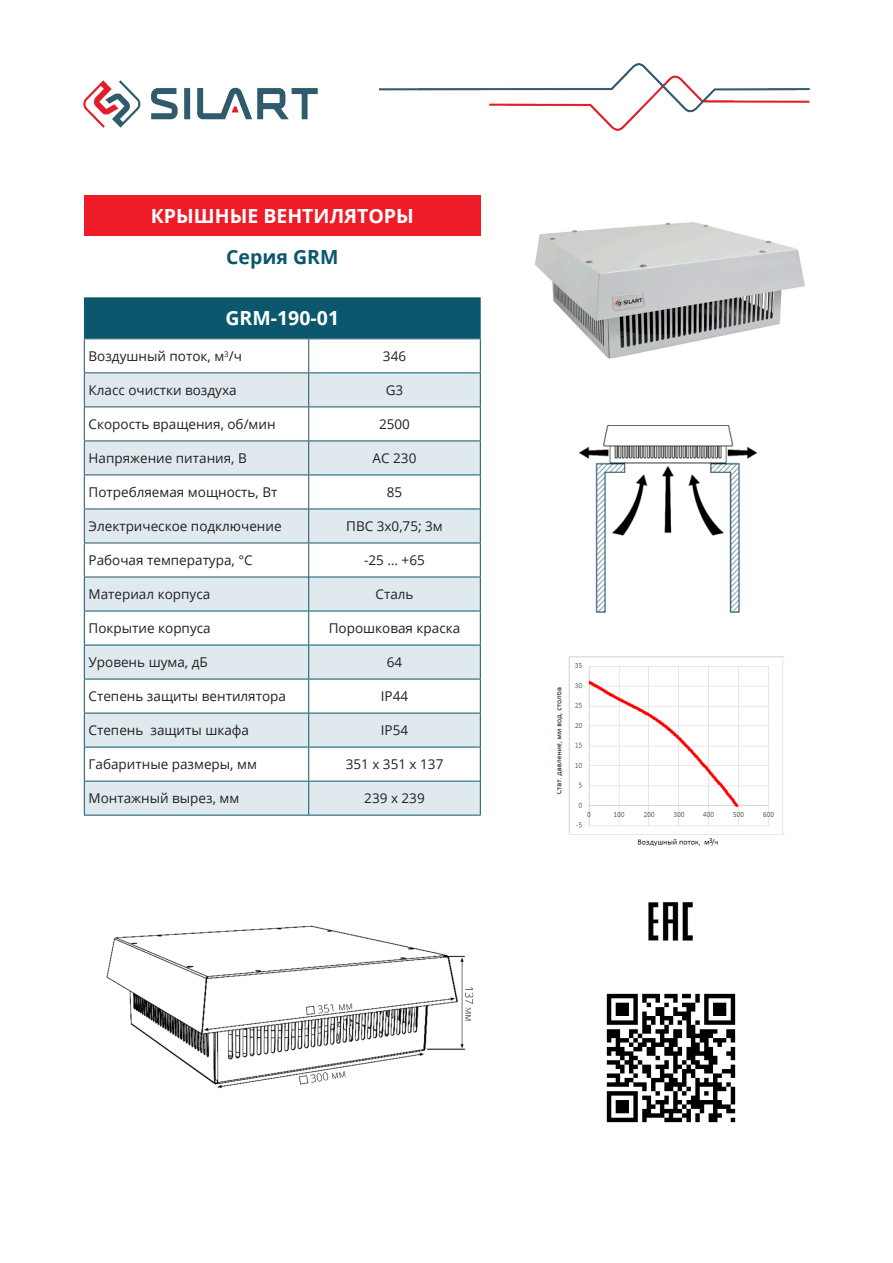
<style>
.page{position:relative;width:893px;height:1263px;background:#fff}
.page>*{position:absolute;margin:0;border:0;box-sizing:border-box;transform-origin:0 0}
.t1{font:700 19.5px "Open Sans";color:#fff}
.t2{font:700 19.5px "Open Sans";color:#0b576d}
.t3{font:13.5px "Open Sans";color:#231f20}
</style>
<div class="page">
<img style="left:84px;top:64px;width:725px;height:66px">
<div style="left:84px;top:196px;width:397px;height:40px;background:#ee1c28"></div>
<div style="left:85px;top:298px;width:395px;height:40px;background:#0b576d"></div>
<div style="left:84px;top:297px;width:397px;height:41px;border:2px solid #0b576d"></div>
<svg style="left:85px;top:373px;width:395px;height:442px;fill:#e0e9ee"></svg>
<hr style="left:84px;top:338px;width:225px;height:1px;background:#245363">
<hr style="left:84px;top:339px;width:1px;height:33px;background:#245363">
<hr style="left:308px;top:339px;width:1px;height:33px;background:#245363">
<hr style="left:84px;top:372px;width:225px;height:1px;background:#245363">
<hr style="left:84px;top:373px;width:1px;height:33px;background:#245363">
<hr style="left:308px;top:373px;width:1px;height:33px;background:#245363">
<hr style="left:84px;top:406px;width:225px;height:1px;background:#245363">
<hr style="left:84px;top:407px;width:1px;height:33px;background:#245363">
<hr style="left:308px;top:407px;width:1px;height:33px;background:#245363">
<hr style="left:84px;top:440px;width:225px;height:1px;background:#245363">
<hr style="left:84px;top:441px;width:1px;height:34px;background:#245363">
<hr style="left:308px;top:441px;width:1px;height:34px;background:#245363">
<hr style="left:84px;top:475px;width:225px;height:1px;background:#245363">
<hr style="left:84px;top:475px;width:1px;height:34px;background:#245363">
<hr style="left:308px;top:475px;width:1px;height:34px;background:#245363">
<hr style="left:84px;top:509px;width:225px;height:1px;background:#245363">
<hr style="left:84px;top:509px;width:1px;height:34px;background:#245363">
<hr style="left:308px;top:509px;width:1px;height:34px;background:#245363">
<hr style="left:84px;top:543px;width:225px;height:1px;background:#245363">
<hr style="left:84px;top:543px;width:1px;height:34px;background:#245363">
<hr style="left:308px;top:543px;width:1px;height:34px;background:#245363">
<hr style="left:84px;top:577px;width:225px;height:1px;background:#245363">
<hr style="left:309px;top:338px;width:172px;height:1px;background:#0b576d">
<hr style="left:480px;top:339px;width:1px;height:33px;background:#0b576d">
<hr style="left:309px;top:372px;width:172px;height:1px;background:#0b576d">
<hr style="left:480px;top:373px;width:1px;height:33px;background:#0b576d">
<hr style="left:309px;top:406px;width:172px;height:1px;background:#0b576d">
<hr style="left:480px;top:407px;width:1px;height:33px;background:#0b576d">
<hr style="left:309px;top:440px;width:172px;height:1px;background:#0b576d">
<hr style="left:480px;top:441px;width:1px;height:34px;background:#0b576d">
<hr style="left:309px;top:475px;width:172px;height:1px;background:#0b576d">
<hr style="left:480px;top:475px;width:1px;height:34px;background:#0b576d">
<hr style="left:309px;top:509px;width:172px;height:1px;background:#0b576d">
<hr style="left:480px;top:509px;width:1px;height:34px;background:#0b576d">
<hr style="left:309px;top:543px;width:172px;height:1px;background:#0b576d">
<hr style="left:480px;top:543px;width:1px;height:34px;background:#0b576d">
<hr style="left:84px;top:577px;width:1px;height:34px;background:#0b576d">
<hr style="left:308px;top:577px;width:173px;height:1px;background:#0b576d">
<hr style="left:308px;top:577px;width:1px;height:34px;background:#0b576d">
<hr style="left:480px;top:577px;width:1px;height:34px;background:#0b576d">
<hr style="left:84px;top:611px;width:225px;height:1px;background:#0b576d">
<hr style="left:84px;top:611px;width:1px;height:34px;background:#0b576d">
<hr style="left:309px;top:611px;width:172px;height:1px;background:#0b576d">
<hr style="left:308px;top:611px;width:1px;height:34px;background:#0b576d">
<hr style="left:480px;top:611px;width:1px;height:34px;background:#0b576d">
<hr style="left:84px;top:645px;width:225px;height:1px;background:#0b576d">
<hr style="left:84px;top:645px;width:1px;height:34px;background:#0b576d">
<hr style="left:309px;top:645px;width:172px;height:1px;background:#0b576d">
<hr style="left:308px;top:645px;width:1px;height:34px;background:#0b576d">
<hr style="left:480px;top:645px;width:1px;height:34px;background:#0b576d">
<hr style="left:84px;top:679px;width:225px;height:1px;background:#0b576d">
<hr style="left:84px;top:679px;width:1px;height:34px;background:#0b576d">
<hr style="left:309px;top:679px;width:172px;height:1px;background:#0b576d">
<hr style="left:308px;top:679px;width:1px;height:34px;background:#0b576d">
<hr style="left:480px;top:679px;width:1px;height:34px;background:#0b576d">
<hr style="left:84px;top:713px;width:225px;height:1px;background:#0b576d">
<hr style="left:84px;top:713px;width:1px;height:34px;background:#0b576d">
<hr style="left:309px;top:713px;width:172px;height:1px;background:#0b576d">
<hr style="left:308px;top:713px;width:1px;height:34px;background:#0b576d">
<hr style="left:480px;top:713px;width:1px;height:34px;background:#0b576d">
<hr style="left:84px;top:747px;width:225px;height:1px;background:#0b576d">
<hr style="left:84px;top:747px;width:1px;height:34px;background:#0b576d">
<hr style="left:309px;top:747px;width:172px;height:1px;background:#0b576d">
<hr style="left:308px;top:747px;width:1px;height:34px;background:#0b576d">
<hr style="left:480px;top:747px;width:1px;height:34px;background:#0b576d">
<hr style="left:84px;top:781px;width:225px;height:1px;background:#0b576d">
<hr style="left:84px;top:781px;width:1px;height:34px;background:#0b576d">
<hr style="left:309px;top:781px;width:172px;height:1px;background:#0b576d">
<hr style="left:308px;top:781px;width:1px;height:34px;background:#0b576d">
<hr style="left:480px;top:781px;width:1px;height:34px;background:#0b576d">
<hr style="left:84px;top:815px;width:225px;height:1px;background:#0b576d">
<hr style="left:309px;top:815px;width:172px;height:1px;background:#0b576d">
<img style="left:557px;top:656px;width:227px;height:190px">
<img style="left:535px;top:222px;width:270px;height:137px">
<img style="left:606px;top:993px;width:130px;height:130px">
<img style="left:106px;top:925px;width:368px;height:163px">
<img style="left:648px;top:902px;width:45px;height:39px">
<img style="left:579px;top:425px;width:179px;height:188px">
<p class="t1" style="left:151px;top:202px;width:265px">КРЫШНЫЕ ВЕНТИЛЯТОРЫ</p>
<p class="t2" style="left:226px;top:243px;width:114px">Серия GRM</p>
<p class="t1" style="left:226px;top:304px;width:115px">GRM-190-01</p>
<p class="t3" style="left:89px;top:347px;width:155px">Воздушный поток, м<sup>3</sup>/ч</p>
<p class="t3" style="left:383px;top:347px;width:25px">346</p>
<p class="t3" style="left:89px;top:381px;width:150px">Класс очистки воздуха</p>
<p class="t3" style="left:386px;top:381px;width:19px">G3</p>
<p class="t3" style="left:89px;top:415px;width:189px">Скорость вращения, об/мин</p>
<p class="t3" style="left:379px;top:415px;width:32px">2500</p>
<p class="t3" style="left:89px;top:449px;width:160px">Напряжение питания, В</p>
<p class="t3" style="left:373px;top:449px;width:45px">AC 230</p>
<p class="t3" style="left:89px;top:483px;width:190px">Потребляемая мощность, Вт</p>
<p class="t3" style="left:387px;top:483px;width:17px">85</p>
<p class="t3" style="left:89px;top:517px;width:195px">Электрическое подключение</p>
<p class="t3" style="left:346px;top:517px;width:98px">ПВС 3х0,75; 3м</p>
<p class="t3" style="left:89px;top:551px;width:166px">Рабочая температура, °C</p>
<p class="t3" style="left:364px;top:551px;width:62px">-25 … +65</p>
<p class="t3" style="left:89px;top:585px;width:123px">Материал корпуса</p>
<p class="t3" style="left:375px;top:585px;width:40px">Сталь</p>
<p class="t3" style="left:89px;top:619px;width:124px">Покрытие корпуса</p>
<p class="t3" style="left:329px;top:619px;width:133px">Порошковая краска</p>
<p class="t3" style="left:89px;top:653px;width:121px">Уровень шума, дБ</p>
<p class="t3" style="left:387px;top:653px;width:17px">64</p>
<p class="t3" style="left:89px;top:687px;width:199px">Степень защиты вентилятора</p>
<p class="t3" style="left:381px;top:687px;width:29px">IP44</p>
<p class="t3" style="left:89px;top:721px;width:162px">Степень защиты шкафа</p>
<p class="t3" style="left:381px;top:721px;width:29px">IP54</p>
<p class="t3" style="left:89px;top:755px;width:170px">Габаритные размеры, мм</p>
<p class="t3" style="left:346px;top:755px;width:99px">351 x 351 x 137</p>
<p class="t3" style="left:89px;top:789px;width:152px">Монтажный вырез, мм</p>
<p class="t3" style="left:364px;top:789px;width:62px">239 х 239</p>
</div>
